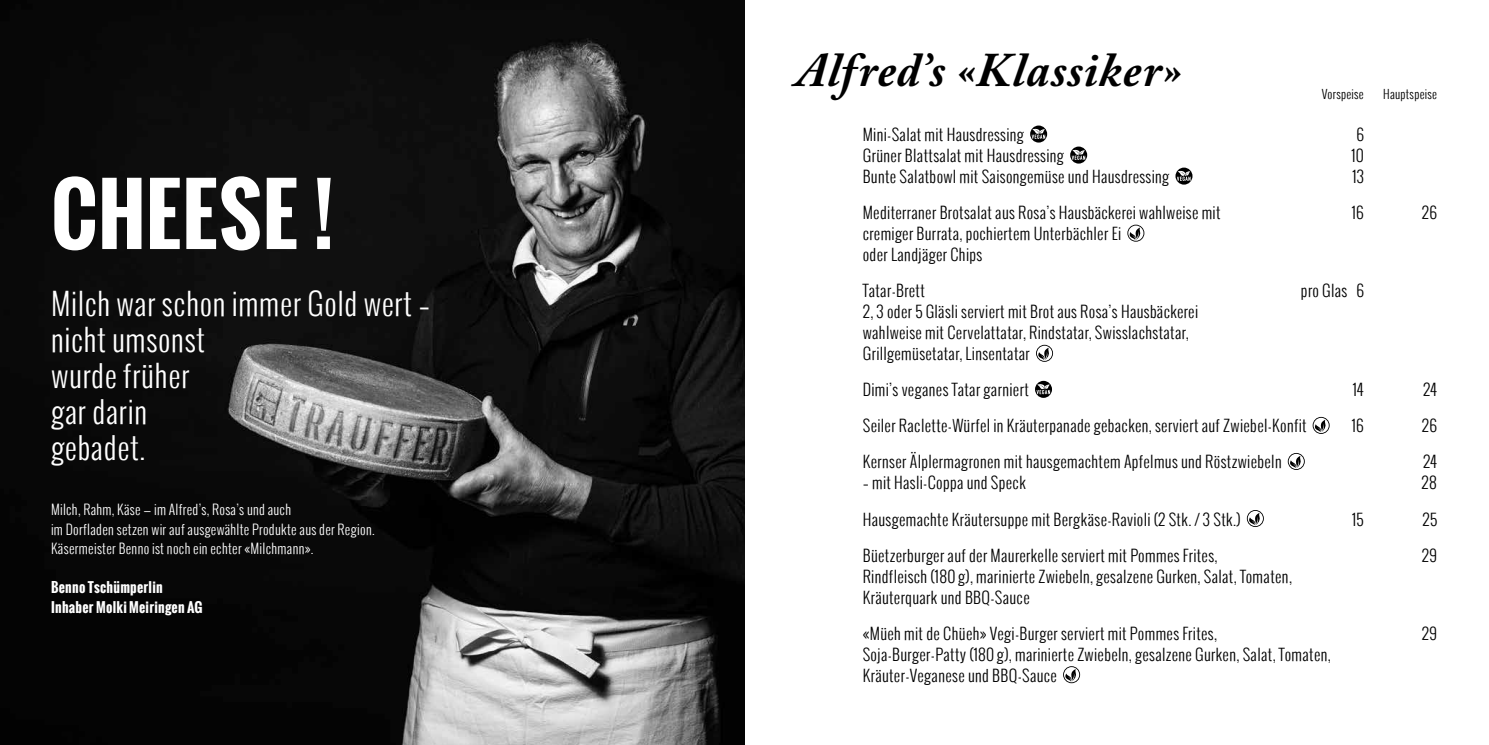
<style>
.page{position:relative;width:1489px;height:745px;background:#fff}
.page>*{position:absolute;margin:0;border:0;box-sizing:border-box;transform-origin:0 0}
.t1{font:700 81px "Oswald";letter-spacing:.01em;color:#fff}
.t2{font:italic 700 48px "Adobe Caslon Pro";letter-spacing:.02em;color:#000}
.t3{font:300 30px/36px "Oswald";letter-spacing:.02em;color:#fff}
.t4{font:300 15.75px/21px "Oswald";letter-spacing:.02em;color:#000}
.t5{font:300 13.5px/19.5px "Oswald";letter-spacing:.02em;color:#fff}
.t6{font:700 13.5px/19.5px "Oswald";letter-spacing:.02em;color:#fff}
.t7{font:300 12px "Oswald";letter-spacing:.02em;color:#000}
</style>
<div class="page">
<svg style="left:1030px;top:125px;width:17px;height:17px"></svg>
<svg style="left:1070px;top:146px;width:17px;height:17px"></svg>
<svg style="left:1175px;top:167px;width:17px;height:17px"></svg>
<svg style="left:1127px;top:224px;width:17px;height:17px"></svg>
<svg style="left:1036px;top:344px;width:16px;height:17px"></svg>
<svg style="left:1035px;top:380px;width:16px;height:17px"></svg>
<svg style="left:1312px;top:416px;width:17px;height:17px"></svg>
<svg style="left:1287px;top:453px;width:17px;height:16px"></svg>
<svg style="left:1246px;top:510px;width:17px;height:16px"></svg>
<svg style="left:1063px;top:666px;width:17px;height:16px"></svg>
<img style="left:0;top:0;width:744px;height:744px">
<h1 class="t1" style="left:51px;top:154px;width:284px">CHEESE !</h1>
<h3 class="t3" style="left:51px;top:284px;width:380px">Milch war schon immer Gold wert – nicht umsonst<br>wurde früher<br>gar darin<br>gebadet.</h3>
<p class="t5" style="left:51px;top:499px;width:325px">Milch, Rahm, Käse — im Alfred’s, Rosa’s und auch<br>im Dorfladen setzen wir auf ausgewählte Produkte aus der Region.<br>Käsermeister Benno ist noch ein echter «Milchmann».</p>
<p class="t6" style="left:51px;top:577px;width:153px">Benno Tschümperlin<br>Inhaber Molki Meiringen AG</p>
<h2 class="t2" style="left:795px;top:42px;width:388px">Alfred’s «Klassiker»</h2>
<p class="t7" style="left:1321px;top:86px;width:44px">Vorspeise</p>
<p class="t7" style="left:1382px;top:86px;width:55px">Hauptspeise</p>
<p class="t4" style="left:862px;top:123px;width:163px">Mini-Salat mit Hausdressing</p>
<p class="t4" style="left:1356px;top:123px;width:9px">6</p>
<p class="t4" style="left:862px;top:144px;width:203px">Grüner Blattsalat mit Hausdressing</p>
<p class="t4" style="left:1351px;top:144px;width:14px">10</p>
<p class="t4" style="left:862px;top:165px;width:308px">Bunte Salatbowl mit Saisongemüse und Hausdressing</p>
<p class="t4" style="left:1352px;top:165px;width:13px">13</p>
<p class="t4" style="left:862px;top:201px;width:359px">Mediterraner Brotsalat aus Rosa’s Hausbäckerei wahlweise mit</p>
<p class="t4" style="left:1351px;top:201px;width:14px">16</p>
<p class="t4" style="left:1421px;top:201px;width:17px">26</p>
<p class="t4" style="left:862px;top:222px;width:260px">cremiger Burrata, pochiertem Unterbächler Ei oder Landjäger Chips</p>
<p class="t4" style="left:862px;top:279px;width:64px">Tatar-Brett</p>
<p class="t4" style="left:1300px;top:279px;width:64px">pro Glas 6</p>
<p class="t4" style="left:862px;top:300px;width:337px">2, 3 oder 5 Gläsli serviert mit Brot aus Rosa’s Hausbäckerei wahlweise mit Cervelattatar, Rindstatar, Swisslachstatar,<br>Grillgemüsetatar, Linsentatar</p>
<p class="t4" style="left:862px;top:378px;width:168px">Dimi’s veganes Tatar garniert</p>
<p class="t4" style="left:1352px;top:378px;width:12px">14</p>
<p class="t4" style="left:1422px;top:378px;width:16px">24</p>
<p class="t4" style="left:862px;top:414px;width:445px">Seiler Raclette-Würfel in Kräuterpanade gebacken, serviert auf Zwiebel-Konfit</p>
<p class="t4" style="left:1351px;top:414px;width:14px">16</p>
<p class="t4" style="left:1421px;top:414px;width:17px">26</p>
<p class="t4" style="left:862px;top:450px;width:420px">Kernser Älplermagronen mit hausgemachtem Apfelmus und Röstzwiebeln</p>
<p class="t4" style="left:1422px;top:450px;width:16px">24</p>
<p class="t4" style="left:862px;top:471px;width:165px">– mit Hasli-Coppa und Speck</p>
<p class="t4" style="left:1421px;top:471px;width:17px">28</p>
<p class="t4" style="left:862px;top:507px;width:379px">Hausgemachte Kräutersuppe mit Bergkäse-Ravioli (2 Stk. / 3 Stk.)</p>
<p class="t4" style="left:1352px;top:507px;width:13px">15</p>
<p class="t4" style="left:1422px;top:507px;width:16px">25</p>
<p class="t4" style="left:862px;top:543px;width:356px">Büetzerburger auf der Maurerkelle serviert mit Pommes Frites,</p>
<p class="t4" style="left:1421px;top:543px;width:17px">29</p>
<p class="t4" style="left:862px;top:564px;width:431px">Rindfleisch (180 g), marinierte Zwiebeln, gesalzene Gurken, Salat, Tomaten,<br>Kräuterquark und BBQ-Sauce</p>
<p class="t4" style="left:862px;top:621px;width:356px">«Müeh mit de Chüeh» Vegi-Burger serviert mit Pommes Frites,</p>
<p class="t4" style="left:1421px;top:621px;width:17px">29</p>
<p class="t4" style="left:862px;top:642px;width:469px">Soja-Burger-Patty (180 g), marinierte Zwiebeln, gesalzene Gurken, Salat, Tomaten,<br>Kräuter-Veganese und BBQ-Sauce</p>
</div>
